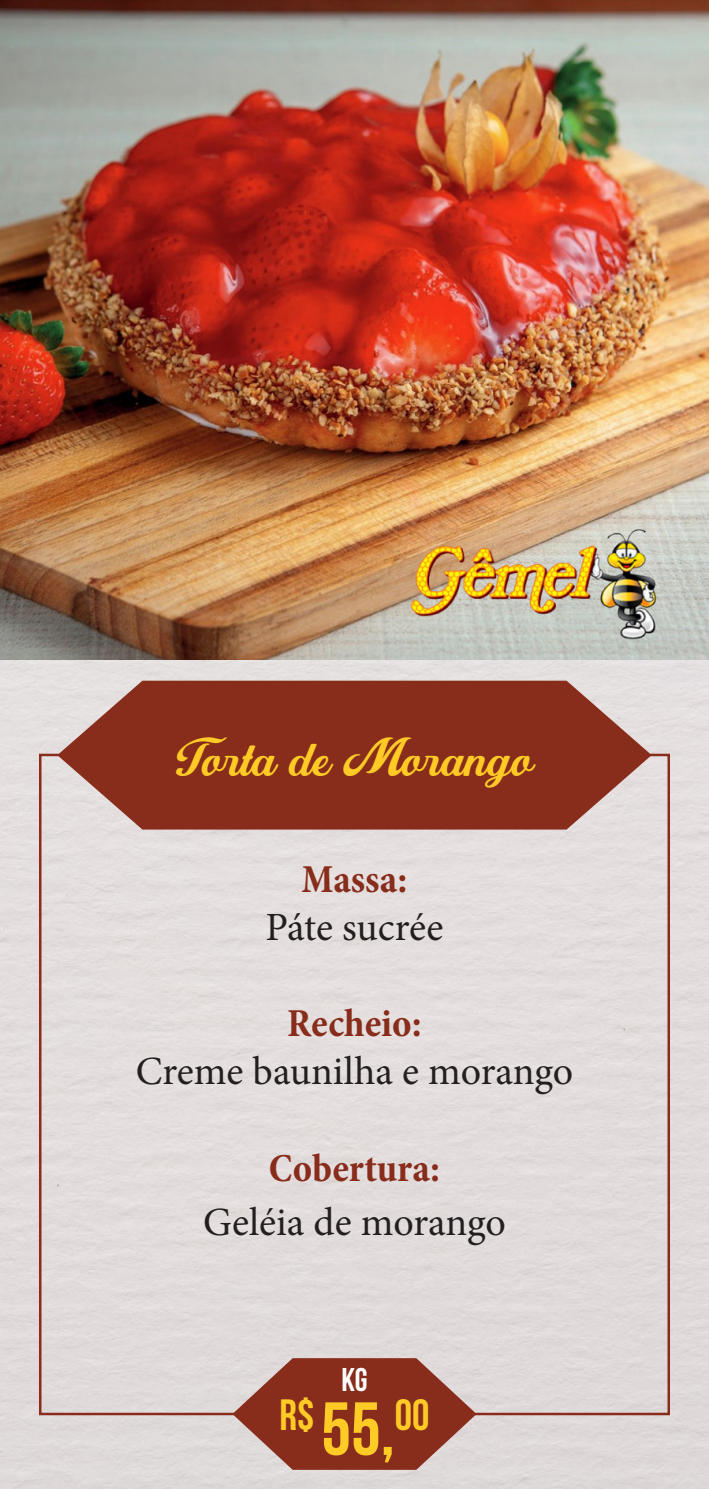
<style>
.page{position:relative;width:709px;height:1489px;background:#fff}
.page>*{position:absolute;margin:0;border:0;box-sizing:border-box;transform-origin:0 0}
.t1{font:45px "Battipaglia Personal Use Only";color:#fecb26}
.t2{font:700 43.75px "Bebas Neue";color:#fecb26}
.t3{font:40px "Minion Pro";letter-spacing:-.005em;color:#231f20}
.t4{font:700 condensed 40px "Minion Pro";color:#882c1b}
.t5{font:700 32.75px "Bebas Neue";color:#fff}
.s1{font-size:75px}
</style>
<div class="page">
<div style="left:0;top:659px;width:709px;height:829px;background:#e2dcdc"></div>
<img style="left:0;top:0;width:709px;height:659px">
<svg style="left:57px;top:680px;width:594px;height:149px;fill:#882c1b"></svg>
<svg style="left:232px;top:1357px;width:244px;height:112px"></svg>
<p class="t1" style="left:176px;top:730px;width:358px">Torta de Morango</p>
<p class="t4" style="left:301px;top:852px;width:107px">Massa:</p>
<p class="t3" style="left:266px;top:900px;width:179px">Páte sucrée</p>
<p class="t4" style="left:287px;top:996px;width:136px">Recheio:</p>
<p class="t3" style="left:136px;top:1044px;width:439px">Creme baunilha e morango</p>
<p class="t4" style="left:269px;top:1140px;width:172px">Cobertura:</p>
<p class="t3" style="left:203px;top:1194px;width:304px">Geléia de morango</p>
<p class="t5" style="left:341px;top:1361px;width:28px">kg</p>
<p class="t2" style="left:280px;top:1390px;width:151px">R$ <span class="s1">55,</span>00</p>
</div>
